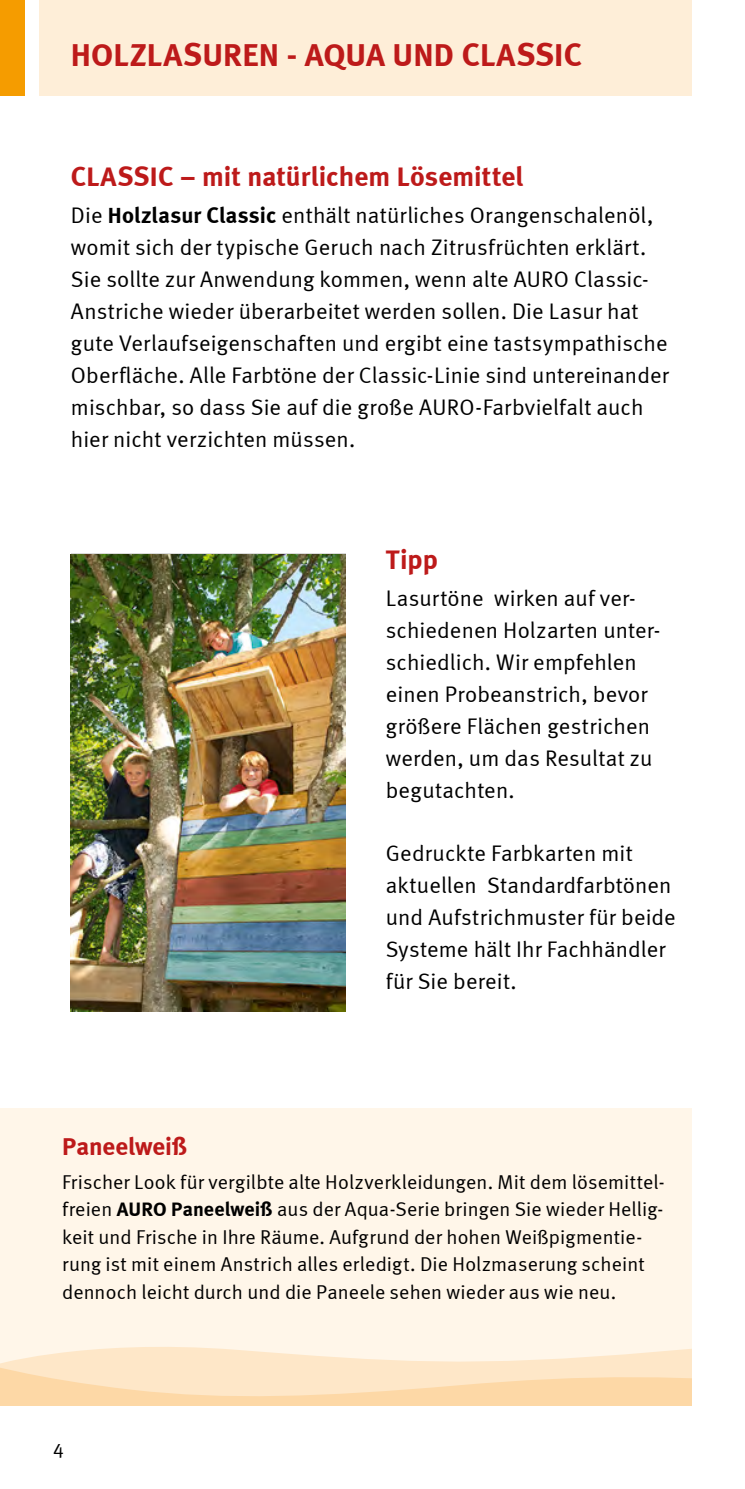
<style>
.page{position:relative;width:745px;height:1489px;background:#fff}
.page>*{position:absolute;margin:0;border:0;box-sizing:border-box;transform-origin:0 0}
.t1{font:700 32.5px "Meta";letter-spacing:.005em;color:#bd1a1a}
.t2{font:700 27.5px "Meta";letter-spacing:.005em;color:#bd1a1a}
.t3{font:700 25px "Meta";color:#bd1a1a}
.t4{font:22.5px/32px "Meta Normal";letter-spacing:.005em;color:#000}
.t5{font:20px/27.5px "Meta Normal";letter-spacing:.005em;color:#000}
.s1{font-family:"Meta";font-weight:700}
</style>
<div class="page">
<div style="left:39px;top:0;width:652px;height:96px;background:#feeed8"></div>
<div style="left:0;top:0;width:25px;height:96px;background:#f59c00"></div>
<div style="left:0;top:1107px;width:691px;height:298px;background:#fff6e9"></div>
<svg style="left:12px;top:1347px;width:679px;height:14px"></svg>
<svg style="left:0;top:1361px;width:691px;height:44px;background:#fde0b9"></svg>
<img style="left:71px;top:554px;width:274px;height:457px">
<h1 class="t1" style="left:71px;top:35px;width:512px">HOLZLASUREN - AQUA UND CLASSIC</h1>
<p class="t2" style="left:71px;top:160px;width:453px">CLASSIC – mit natürlichem Lösemittel</p>
<p class="t4" style="left:71px;top:199px;width:599px">Die <span class="s1">Holzlasur Classic</span> enthält natürliches Orangenschalenöl, womit sich der typische Geruch nach Zitrusfrüchten erklärt.<br>Sie sollte zur Anwendung kommen, wenn alte AURO Classic-Anstriche wieder überarbeitet werden sollen. Die Lasur hat gute Verlaufseigenschaften und ergibt eine tastsympathische Oberfläche. Alle Farbtöne der Classic-Linie sind untereinander mischbar, so dass Sie auf die große AURO-Farbvielfalt auch hier nicht verzichten müssen.</p>
<p class="t2" style="left:385px;top:543px;width:54px">Tipp</p>
<p class="t4" style="left:385px;top:582px;width:276px">Lasurtöne wirken auf ver&shy;schiedenen Holzarten unter&shy;schiedlich. Wir empfehlen einen Probeanstrich, bevor größere Flächen gestrichen werden, um das Resultat zu begutachten.</p>
<p class="t4" style="left:385px;top:837px;width:291px">Gedruckte Farbkarten mit aktuellen Standardfarbtönen und Aufstrichmuster für beide<br>Systeme hält Ihr Fachhändler für Sie bereit.</p>
<p class="t3" style="left:62px;top:1131px;width:126px">Paneelweiß</p>
<p class="t5" style="left:62px;top:1167px;width:603px">Frischer Look für vergilbte alte Holzverkleidungen. Mit dem lösemittel&shy;freien <span class="s1">AURO Paneelweiß</span> aus der Aqua-Serie bringen Sie wieder Hellig&shy;keit und Frische in Ihre Räume. Aufgrund der hohen Weißpigmentie&shy;rung ist mit einem Anstrich alles erledigt. Die Holzmaserung scheint dennoch leicht durch und die Paneele sehen wieder aus wie neu.</p>
<p class="t5" style="left:53px;top:1433px;width:12px">4</p>
</div>
